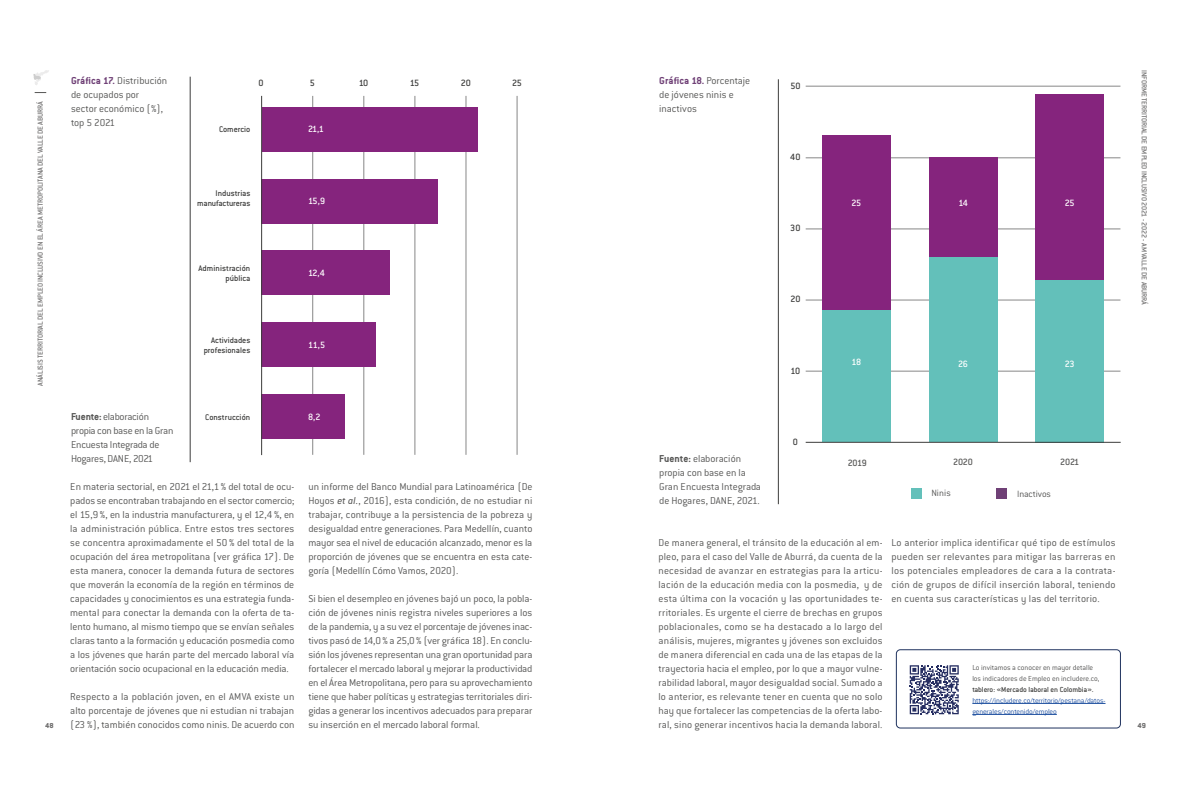
<style>
.page{position:relative;width:1191px;height:794px;background:#fff}
.page>*{position:absolute;margin:0;border:0;box-sizing:border-box;transform-origin:0 0}
.t1{font:300 11px/14px "Conduit ITC Std";letter-spacing:-.005em;color:#575756;text-align:justify}
.t2{font:300 11px/14px "Conduit ITC Std";letter-spacing:-.025em;color:#575756}
.t3{font:500 10px "Conduit ITC Std";letter-spacing:-.055em;color:#fff}
.t4{font:500 10px "Conduit ITC Std";letter-spacing:-.02em;color:#3c3c3b}
.t5{font:300 10px "Conduit ITC Std";letter-spacing:-.005em;color:#575756}
.t6{font:500 10px "Conduit ITC Std";letter-spacing:-.025em;color:#575756}
.t7{font:500 9px/10px "Conduit ITC Std";letter-spacing:-.005em;color:#3c3c3b;text-align:right}
.t8{font:500 8px "Conduit ITC Std";letter-spacing:-.01em;color:#706f6f}
.t9{font:300 8px/11px "Conduit ITC Std";letter-spacing:-.015em;color:#2454a2}
.t10{font:300 8px/11px "Conduit ITC Std";letter-spacing:-.005em;color:#575756}
.t11{font:500 8px "Conduit ITC Std";letter-spacing:-.01em;color:#3c3c3b}
.t12{font:800 8px "Conduit ITC Std";color:#706f6f}
.s1{font-weight:700;color:#6f4076}
.s2{font-weight:700}
.s3{font-weight:400;font-style:italic}
</style>
<div class="page">
<hr style="left:190px;top:77px;width:1px;height:385px;background:#3c3c3b">
<hr style="left:517px;top:96px;width:1px;height:359px;background:#878787">
<hr style="left:466px;top:96px;width:1px;height:359px;background:#878787">
<hr style="left:415px;top:96px;width:1px;height:359px;background:#878787">
<hr style="left:364px;top:96px;width:1px;height:359px;background:#878787">
<hr style="left:312px;top:96px;width:1px;height:359px;background:#878787">
<div style="left:262px;top:107px;width:215px;height:45px;background:#85247d"></div>
<div style="left:262px;top:178px;width:176px;height:45px;background:#85247d"></div>
<div style="left:262px;top:250px;width:128px;height:45px;background:#85247d"></div>
<div style="left:262px;top:394px;width:83px;height:45px;background:#85247d"></div>
<div style="left:262px;top:322px;width:114px;height:45px;background:#85247d"></div>
<hr style="left:261px;top:96px;width:1px;height:359px;background:#3c3c3b">
<hr style="left:778px;top:79px;width:1px;height:425px;background:#3c3c3b">
<hr style="left:805px;top:158px;width:315px;height:1px;background:#878787">
<hr style="left:805px;top:86px;width:315px;height:1px;background:#878787">
<hr style="left:805px;top:229px;width:315px;height:1px;background:#878787">
<hr style="left:805px;top:300px;width:315px;height:1px;background:#878787">
<hr style="left:805px;top:371px;width:315px;height:1px;background:#878787">
<div style="left:822px;top:310px;width:69px;height:132px;background:#63c0ba"></div>
<div style="left:822px;top:135px;width:69px;height:175px;background:#85247d"></div>
<div style="left:928px;top:257px;width:69px;height:185px;background:#63c0ba"></div>
<div style="left:928px;top:157px;width:69px;height:100px;background:#85247d"></div>
<div style="left:1035px;top:280px;width:69px;height:162px;background:#63c0ba"></div>
<div style="left:1035px;top:94px;width:69px;height:186px;background:#85247d"></div>
<div style="left:911px;top:488px;width:10px;height:10px;background:#63c0ba"></div>
<div style="left:996px;top:488px;width:10px;height:10px;background:#6f4076"></div>
<hr style="left:805px;top:442px;width:315px;height:1px;background:#3c3c3b">
<hr style="left:972px;top:703px;width:133px;height:1px;background:#2454a2">
<hr style="left:972px;top:714px;width:84px;height:1px;background:#2454a2">
<div style="left:896px;top:649px;width:224px;height:79px;border:1px solid #1f325e;border-radius:4px"></div>
<svg style="left:909px;top:665px;width:49px;height:49px"></svg>
<svg style="left:33px;top:70px;width:16px;height:15px"></svg>
<p class="t8" style="left:36px;top:385px;width:286px;rotate:-90deg">ANÁLISIS TERRITORIAL DEL EMPLEO INCLUSIVO EN EL ÁREA METROPOLITANA DEL VALLE DE ABURRÁ</p>
<p class="t1" style="left:71px;top:73px;width:98px;text-align:left"><span class="s1">Gráfica 17.</span> Distribución de ocupados por sector económico (%), top 5 2021</p>
<p class="t4" style="left:259px;top:76px;width:7px">0</p>
<p class="t4" style="left:310px;top:76px;width:7px">5</p>
<p class="t4" style="left:359px;top:76px;width:11px">10</p>
<p class="t4" style="left:410px;top:76px;width:11px">15</p>
<p class="t4" style="left:461px;top:76px;width:12px">20</p>
<p class="t4" style="left:512px;top:76px;width:11px">25</p>
<p class="t3" style="left:308px;top:123px;width:17px">21,1</p>
<p class="t7" style="left:219px;top:124px;width:33px">Comercio</p>
<p class="t7" style="left:197px;top:188px;width:55px">Industrias manufactureras</p>
<p class="t7" style="left:198px;top:263px;width:53px">Administración pública</p>
<p class="t7" style="left:204px;top:334px;width:48px">Actividades profesionales</p>
<p class="t3" style="left:308px;top:195px;width:19px">15,9</p>
<p class="t3" style="left:308px;top:267px;width:18px">12,4</p>
<p class="t3" style="left:308px;top:339px;width:18px">11,5</p>
<p class="t1" style="left:659px;top:73px;width:92px;text-align:left"><span class="s1">Gráfica 18.</span> Porcentaje de jóvenes ninis e inactivos</p>
<p class="t4" style="left:790px;top:80px;width:12px">50</p>
<p class="t4" style="left:790px;top:151px;width:12px">40</p>
<p class="t4" style="left:790px;top:222px;width:12px">30</p>
<p class="t4" style="left:790px;top:293px;width:12px">20</p>
<p class="t4" style="left:790px;top:364px;width:11px">10</p>
<p class="t3" style="left:851px;top:197px;width:11px">25</p>
<p class="t3" style="left:958px;top:197px;width:11px">14</p>
<p class="t3" style="left:1064px;top:197px;width:11px">25</p>
<p class="t3" style="left:851px;top:356px;width:11px">18</p>
<p class="t3" style="left:958px;top:358px;width:12px">26</p>
<p class="t3" style="left:1065px;top:358px;width:11px">23</p>
<p class="t8" style="left:1149px;top:70px;width:236px;rotate:90deg">INFORME TERRITORIAL DE EMPLEO INCLUSIVO 2021 - 2022 - AM VALLE DE ABURRÁ</p>
<p class="t2" style="left:71px;top:409px;width:104px"><span class="s2">Fuente:</span> elaboración propia con base en la Gran<br>Encuesta Integrada de<br>Hogares, DANE, 2021</p>
<p class="t3" style="left:308px;top:411px;width:14px">8,2</p>
<p class="t7" style="left:205px;top:411px;width:47px">Construcción</p>
<p class="t4" style="left:793px;top:436px;width:7px">0</p>
<p class="t1" style="left:659px;top:451px;width:103px;text-align:left"><span class="s2">Fuente:</span> elaboración propia con base en la<br>Gran Encuesta Integrada de Hogares, DANE, 2021.</p>
<p class="t6" style="left:953px;top:456px;width:21px">2020</p>
<p class="t6" style="left:1060px;top:456px;width:20px">2021</p>
<p class="t6" style="left:847px;top:456px;width:21px">2019</p>
<p class="t1" style="left:308px;top:479px;width:226px">un informe del Banco Mundial para Latinoamérica (De Hoyos <span class="s3">et al.</span>, 2016), esta condición, de no estudiar ni trabajar, contribuye a la persistencia de la pobreza y desigualdad entre generaciones. Para Medellín, cuanto mayor sea el nivel de educación alcanzado, menor es la proporción de jóvenes que se encuentra en esta cate&shy;goría (Medellín Cómo Vamos, 2020).</p>
<p class="t1" style="left:308px;top:591px;width:226px">Si bien el desempleo en jóvenes bajó un poco, la pobla&shy;ción de jóvenes ninis registra niveles superiores a los de la pandemia, y a su vez el porcentaje de jóvenes inac&shy;tivos pasó de 14,0% a 25,0% (ver gráfica 18). En conclu&shy;sión los jóvenes representan una gran oportunidad para fortalecer el mercado laboral y mejorar la productividad en el Área Metropolitana, pero para su aprovechamiento tiene que haber políticas y estrategias territoriales diri&shy;gidas a generar los incentivos adecuados para preparar su inserción en el mercado laboral formal.</p>
<p class="t1" style="left:70px;top:479px;width:226px">En materia sectorial, en 2021 el 21,1 % del total de ocu&shy;pados se encontraban trabajando en el sector comercio; el 15,9 %, en la industria manufacturera, y el 12,4 %, en la administración pública. Entre estos tres sectores se concentra aproximadamente el 50 % del total de la ocupación del área metropolitana (ver gráfica 17). De esta manera, conocer la demanda futura de sectores que moverán la economía de la región en términos de capacidades y conocimientos es una estrategia funda&shy;mental para conectar la demanda con la oferta de ta&shy;lento humano, al mismo tiempo que se envían señales claras tanto a la formación y educación posmedia como a los jóvenes que harán parte del mercado laboral vía orientación socio ocupacional en la educación media.</p>
<p class="t1" style="left:70px;top:689px;width:226px">Respecto a la población joven, en el AMVA existe un alto porcentaje de jóvenes que ni estudian ni trabajan (23 %), también conocidos como ninis. De acuerdo con</p>
<p class="t5" style="left:931px;top:487px;width:21px">Ninis</p>
<p class="t5" style="left:1017px;top:487px;width:35px">Inactivos</p>
<p class="t1" style="left:658px;top:535px;width:226px">De manera general, el tránsito de la educación al em&shy;pleo, para el caso del Valle de Aburrá, da cuenta de la necesidad de avanzar en estrategias para la articu&shy;lación de la educación media con la posmedia, y de esta última con la vocación y las oportunidades te&shy;rritoriales. Es urgente el cierre de brechas en grupos poblacionales, como se ha destacado a lo largo del análisis, mujeres, migrantes y jóvenes son excluidos de manera diferencial en cada una de las etapas de la trayectoria hacia el empleo, por lo que a mayor vulne&shy;rabilidad laboral, mayor desigualdad social. Sumado a lo anterior, es relevante tener en cuenta que no solo hay que fortalecer las competencias de la oferta labo&shy;ral, sino generar incentivos hacia la demanda laboral.</p>
<p class="t1" style="left:891px;top:535px;width:226px">Lo anterior implica identificar qué tipo de estímulos pueden ser relevantes para mitigar las barreras en los potenciales empleadores de cara a la contrata&shy;ción de grupos de difícil inserción laboral, teniendo en cuenta sus características y las del territorio.</p>
<p class="t10" style="left:972px;top:661px;width:129px">Lo invitamos a conocer en mayor detalle los indicadores de Empleo en includere.co,</p>
<p class="t11" style="left:972px;top:684px;width:123px">tablero: «Mercado laboral en Colombia».</p>
<p class="t9" style="left:972px;top:694px;width:135px">https://includere.co/territorio/pestana/datos&shy;generales/contenido/empleo</p>
<p class="t12" style="left:45px;top:721px;width:10px">48</p>
<p class="t12" style="left:1137px;top:721px;width:10px">49</p>
</div>
